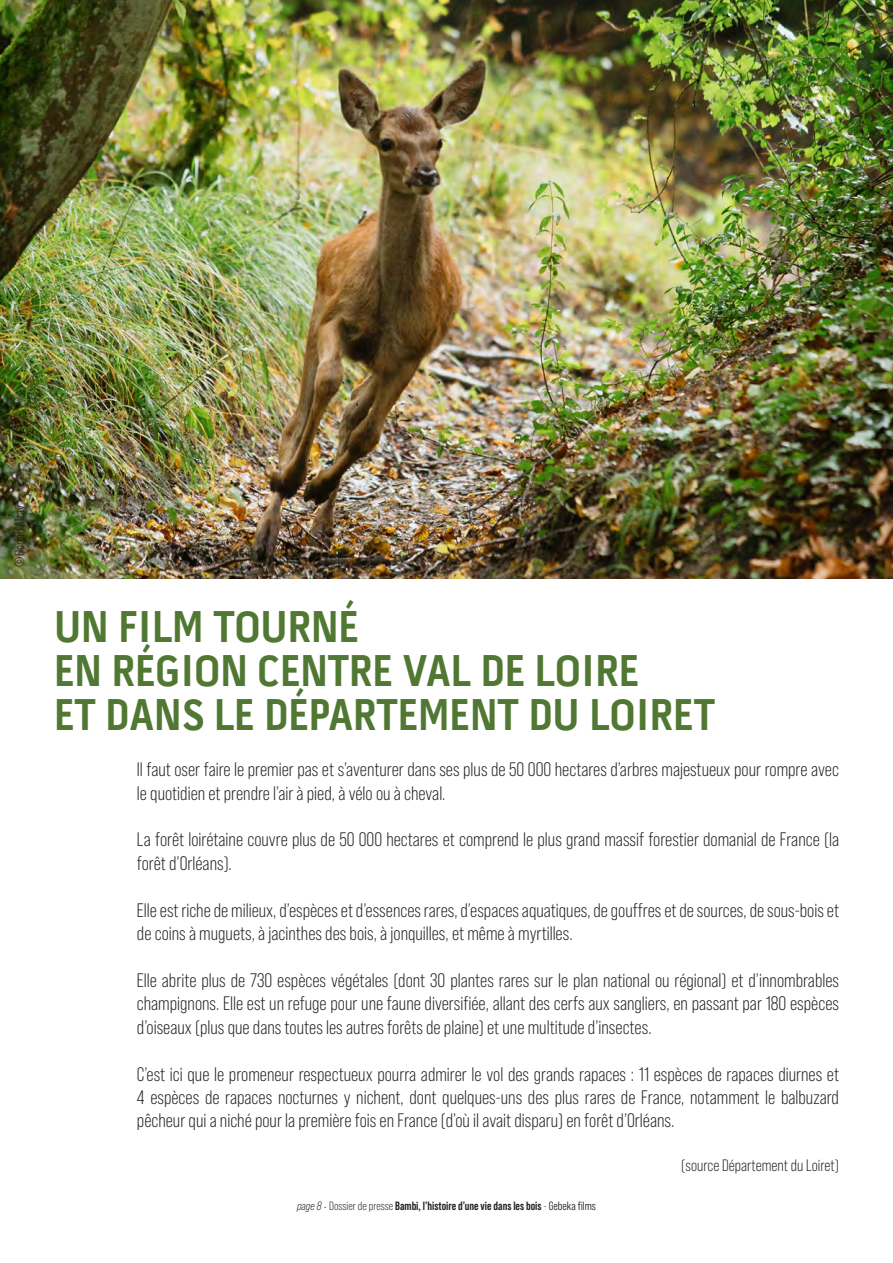
<style>
.page{position:relative;width:893px;height:1263px;background:#fff}
.page>*{position:absolute;margin:0;border:0;box-sizing:border-box;transform-origin:0 0}
.t1{font:700 45px/43.5px "Pill Gothic 300 mg";color:#507832}
.t2{font:19.5px/23.4px "Bebas Neue Pro";color:#231f20}
.t3{font:16.5px "Bebas Neue Pro";color:#231f20}
.t4{font:13.5px "Bebas Neue Pro Middle";color:#231f20}
.t5{font:700 12px "Bebas Neue Pro";color:#231f20}
.s1{font-weight:400;font-style:italic}
.s2{font-weight:400}
.s3{font-family:"Bebas Neue Pro Middle";font-weight:400}
</style>
<div class="page">
<img style="left:0;top:0;width:893px;height:578px">
<p class="t4" style="left:12px;top:567px;width:63px;rotate:-90deg">©Florian Alzay</p>
<h1 class="t1" style="left:54px;top:606px;width:663px">UN FILM TOURNÉ<br>EN RÉGION CENTRE VAL DE LOIRE<br>ET DANS LE DÉPARTEMENT DU LOIRET</h1>
<p class="t2" style="left:137px;top:758px;width:704px">Il faut oser faire le premier pas et s’aventurer dans ses plus de 50 000 hectares d’arbres majestueux pour rompre avec le quotidien et prendre l’air à pied, à vélo ou à cheval.</p>
<p class="t2" style="left:137px;top:828px;width:704px">La forêt loirétaine couvre plus de 50 000 hectares et comprend le plus grand massif forestier domanial de France (la forêt d’Orléans).</p>
<p class="t2" style="left:137px;top:898px;width:704px">Elle est riche de milieux, d’espèces et d’essences rares, d’espaces aquatiques, de gouffres et de sources, de sous-bois et de coins à muguets, à jacinthes des bois, à jonquilles, et même à myrtilles.</p>
<p class="t2" style="left:137px;top:968px;width:704px;text-align:justify">Elle abrite plus de 730 espèces végétales (dont 30 plantes rares sur le plan national ou régional) et d’innombrables champignons. Elle est un refuge pour une faune diversifiée, allant des cerfs aux sangliers, en passant par 180 espèces d’oiseaux (plus que dans toutes les autres forêts de plaine) et une multitude d’insectes.</p>
<p class="t2" style="left:137px;top:1062px;width:704px;text-align:justify">C’est ici que le promeneur respectueux pourra admirer le vol des grands rapaces : 11 espèces de rapaces diurnes et 4 espèces de rapaces nocturnes y nichent, dont quelques-uns des plus rares de France, notamment le balbuzard pêcheur qui a niché pour la première fois en France (d’où il avait disparu) en forêt d’Orléans.</p>
<p class="t3" style="left:681px;top:1155px;width:159px">(source Département du Loiret)</p>
<p class="t5" style="left:297px;top:1199px;width:300px"><span class="s1">page 8</span> <span class="s2">• Dossier de presse</span> Bambi, l’histoire d’une vie dans les bois <span class="s2">-</span> <span class="s3">Gebeka films</span></p>
</div>
